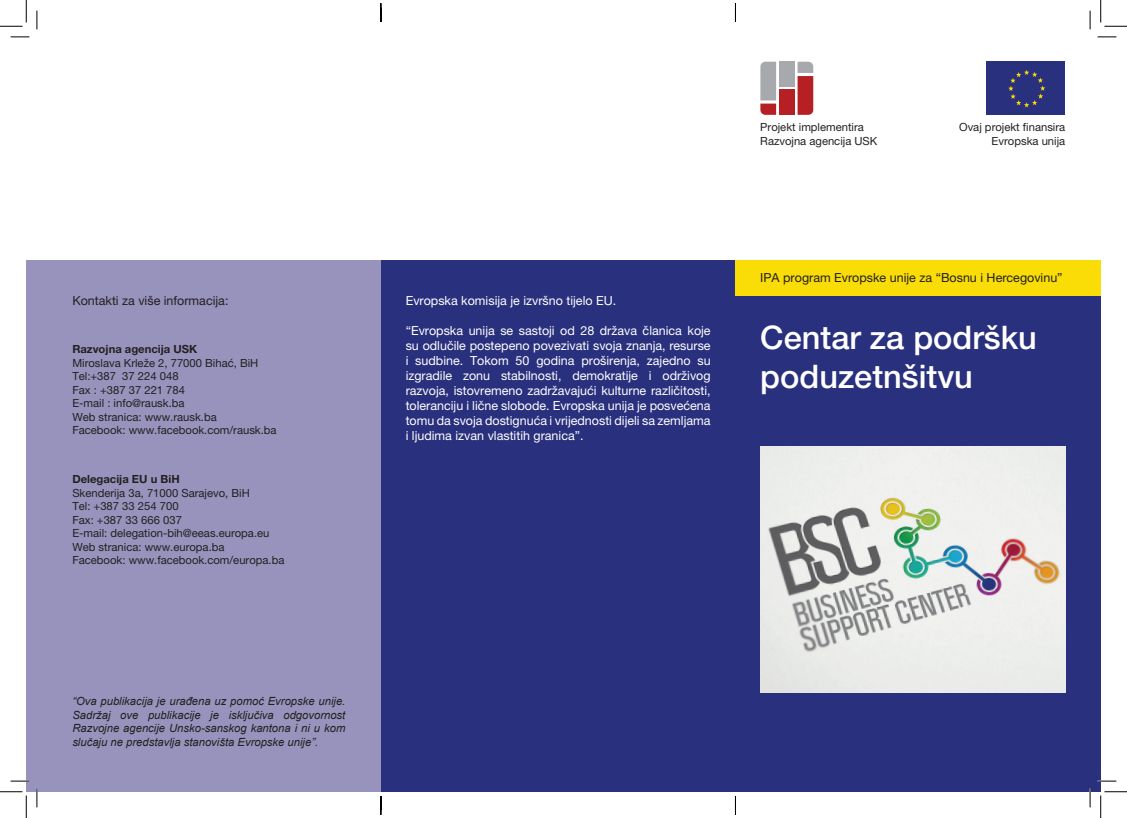
<style>
.page{position:relative;width:1127px;height:818px;background:#fff}
.page>*{position:absolute;margin:0;border:0;box-sizing:border-box;transform-origin:0 0}
.t1{font:500 32.5px/39px "Helvetica Neue LT Pro";color:#fff}
.t2{font:12.5px/15px "Helvetica Neue LT Pro";color:#fff;text-align:justify}
.t3{font:12.5px "Helvetica Neue LT Pro";color:#231f20}
.t4{font:11.25px/13.5px "Helvetica Neue LT Pro";color:#231f20}
.t5{font:italic 11.25px/13.5px "Arial";color:#231f20;text-align:justify}
.t6{font:700 11.25px "Helvetica Neue LT Pro";color:#231f20}
</style>
<div class="page">
<div style="left:381px;top:260px;width:719px;height:532px;background:#29307d"></div>
<div style="left:26px;top:260px;width:355px;height:532px;background:#9793bc"></div>
<div style="left:735px;top:260px;width:365px;height:36px;background:#fadd06"></div>
<div style="left:986px;top:62px;width:78px;height:53px;background:#29307d"></div>
<svg style="left:1008px;top:70px;width:37px;height:37px"></svg>
<div style="left:778px;top:62px;width:16px;height:25px;background:#a8a9ad"></div>
<div style="left:778px;top:90px;width:16px;height:25px;background:#b62024"></div>
<svg style="left:760px;top:62px;width:16px;height:53px"></svg>
<svg style="left:797px;top:62px;width:16px;height:53px"></svg>
<img style="left:760px;top:446px;width:304px;height:246px">
<svg style="left:11px;top:36px;width:18px;height:2px"></svg>
<svg style="left:1097px;top:36px;width:18px;height:2px"></svg>
<svg style="left:11px;top:780px;width:18px;height:2px"></svg>
<svg style="left:1097px;top:780px;width:18px;height:2px"></svg>
<svg style="left:36px;top:11px;width:2px;height:18px"></svg>
<svg style="left:36px;top:788px;width:2px;height:19px"></svg>
<svg style="left:1089px;top:11px;width:1px;height:18px"></svg>
<svg style="left:1089px;top:788px;width:1px;height:19px"></svg>
<svg style="left:0;top:0;width:27px;height:27px"></svg>
<svg style="left:0;top:791px;width:27px;height:27px"></svg>
<svg style="left:1100px;top:0;width:26px;height:27px"></svg>
<svg style="left:1100px;top:791px;width:26px;height:27px"></svg>
<svg style="left:380px;top:3px;width:1px;height:19px"></svg>
<svg style="left:380px;top:796px;width:1px;height:19px"></svg>
<svg style="left:734px;top:3px;width:2px;height:19px"></svg>
<svg style="left:734px;top:796px;width:2px;height:19px"></svg>
<p class="t3" style="left:72px;top:293px;width:158px">Kontakti za više informacija:</p>
<p class="t6" style="left:72px;top:342px;width:126px">Razvojna agencija USK</p>
<p class="t4" style="left:72px;top:356px;width:206px">Miroslava Krleže 2, 77000 Bihać, BiH<br>Tel:+387 37 224 048<br>Fax : +387 37 221 784<br>E-mail : info@rausk.ba<br>Web stranica: www.rausk.ba<br>Facebook: www.facebook.com/rausk.ba</p>
<p class="t6" style="left:72px;top:472px;width:109px">Delegacija EU u BiH</p>
<p class="t4" style="left:72px;top:486px;width:213px">Skenderija 3a, 71000 Sarajevo, BiH<br>Tel: +387 33 254 700<br>Fax: +387 33 666 037<br>E-mail: delegation-bih@eeas.europa.eu<br>Web stranica: www.europa.ba<br>Facebook: www.facebook.com/europa.ba</p>
<p class="t5" style="left:72px;top:695px;width:274px">“Ova publikacija je urađena uz pomoć Evropske unije.<br>Sadržaj ove publikacije je isključiva odgovornost Razvojne agencije Unsko-sanskog kantona i ni u kom slučaju ne predstavlja stanovišta Evropske unije”.</p>
<p class="t4" style="left:760px;top:120px;width:119px">Projekt implementira<br>Razvojna agencija USK</p>
<p class="t4" style="left:958px;top:120px;width:108px;text-align:right">Ovaj projekt finansira<br>Evropska unija</p>
<p class="t3" style="left:760px;top:270px;width:304px">IPA program Evropske unije za “Bosnu i Hercegovinu”</p>
<p class="t2" style="left:405px;top:292px;width:212px">Evropska komisija je izvršno tijelo EU.</p>
<p class="t2" style="left:405px;top:322px;width:306px">“Evropska unija se sastoji od 28 država članica koje su odlučile postepeno povezivati svoja znanja, resurse i sudbine. Tokom 50 godina proširenja, zajedno su izgradile zonu stabilnosti, demokratije i održivog razvoja, istovremeno zadržavajući kulturne različitosti, toleranciju i lične slobode. Evropska unija je posvećena tomu da svoja dostignuća i vrijednosti dijeli sa zemljama i ljudima izvan vlastitih granica”.</p>
<h1 class="t1" style="left:760px;top:317px;width:278px">Centar za podršku poduzetnšitvu</h1>
</div>
